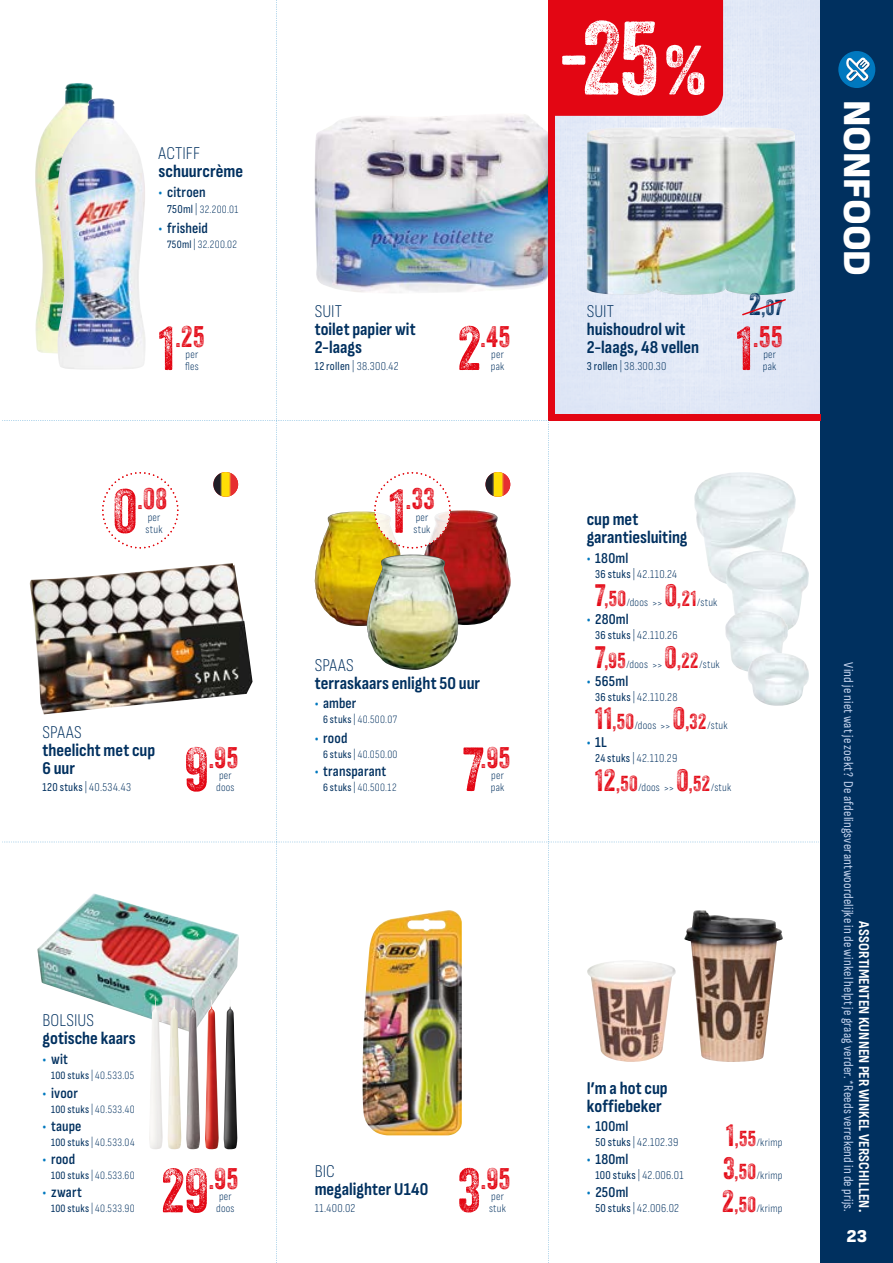
<style>
.page{position:relative;width:893px;height:1263px;background:#fff}
.page>*{position:absolute;margin:0;border:0;box-sizing:border-box;transform-origin:0 0}
.t1{font:100.5px "Veneer Two";color:#fff}
.t2{font:60px "Veneer Three";color:#e30613}
.t3{font:39px "Sofia Sans";letter-spacing:-.005em;color:#fff}
.t4{font:28.8px "Veneer Three";letter-spacing:.015em;color:#e30613}
.t5{font:21px "Veneer Three";color:#00305f}
.t6{font:700 18px/18px "Sofia Sans Condensed";color:#00305f}
.t7{font:300 18px "Sofia Sans Condensed";letter-spacing:.005em;color:#00305f}
.t8{font:18px "Sofia Sans";color:#fff}
.t9{font:600 15px "Sofia Sans Condensed";letter-spacing:.01em;color:#00305f}
.t10{font:700 15px "Sofia Sans Condensed";letter-spacing:.01em;color:#fff}
.t11{font:13.5px "Sofia Sans Condensed";letter-spacing:.015em;color:#c4d3ee}
.t12{font:300 12px "Sofia Sans Condensed";letter-spacing:.03em;color:#00305f}
.t13{font:300 11.25px/12px "Sofia Sans Condensed";letter-spacing:.025em;color:#00305f}
.s1{color:#0078bf}
.s2{font-weight:400;font-size:12px}
.s3{font-size:12px}
.s4{font-weight:400}
.s5{font-size:60px}
.s6{font-size:67.5px}
.s7{font-size:30px}
.s8{font-family:"Veneer Three";font-weight:400;font-size:30px;color:#e30613}
.s9{font-family:"Veneer Three";font-weight:400;font-size:21px;color:#e30613}
</style>
<div class="page">
<img style="left:820px;top:0;width:1px;height:369px">
<div style="left:821px;top:0;width:72px;height:1263px;background:#00305f"></div>
<div style="left:838px;top:51px;width:37px;height:37px;background:#0078bf;border-radius:50%"></div>
<svg style="left:846px;top:57px;width:24px;height:24px"></svg>
<div style="left:549px;top:415px;width:272px;height:6px;background:#e30613"></div>
<img style="left:2px;top:0;width:816px;height:1263px">
<h3 class="t7" style="left:159px;top:144px;width:43px">ACTIFF</h3>
<h3 class="t6" style="left:159px;top:162px;width:86px">schuurcrème</h3>
<h3 class="t9" style="left:159px;top:183px;width:49px"><span class="s1">•</span> citroen</h3>
<p class="t13" style="left:167px;top:204px;width:73px"><span class="s2">750ml</span> <span class="s3">|</span> 32.200.01</p>
<h3 class="t9" style="left:159px;top:219px;width:51px"><span class="s1">•</span> frisheid</h3>
<p class="t13" style="left:167px;top:238px;width:71px"><span class="s4">750ml</span> | 32.200.02</p>
<h3 class="t4" style="left:175px;top:319px;width:31px">.25</h3>
<p class="t13" style="left:185px;top:348px;width:15px">per fles</p>
<h2 class="t2" style="left:159px;top:312px;width:18px">1</h2>
<h3 class="t4" style="left:113px;top:481px;width:56px"><span class="s5">0</span>.08</h3>
<p class="t13" style="left:146px;top:511px;width:18px">per stuk</p>
<h3 class="t7" style="left:43px;top:723px;width:41px">SPAAS</h3>
<h3 class="t6" style="left:43px;top:741px;width:114px">theelicht met cup<br>6 uur</h3>
<p class="t12" style="left:43px;top:780px;width:90px"><span class="s4">120 stuks</span> | 40.534.43</p>
<h3 class="t4" style="left:185px;top:740px;width:55px"><span class="s5">9</span>.95</h3>
<p class="t13" style="left:216px;top:769px;width:20px">per doos</p>
<h3 class="t7" style="left:43px;top:1011px;width:53px">BOLSIUS</h3>
<h3 class="t6" style="left:43px;top:1029px;width:95px">gotische kaars</h3>
<h3 class="t9" style="left:43px;top:1050px;width:27px"><span class="s1">•</span> wit</h3>
<p class="t13" style="left:51px;top:1069px;width:85px"><span class="s4">100 stuks</span> | 40.533.05</p>
<h3 class="t9" style="left:43px;top:1085px;width:37px"><span class="s1">•</span> ivoor</h3>
<p class="t13" style="left:51px;top:1103px;width:85px"><span class="s4">100 stuks</span> | 40.533.40</p>
<h3 class="t9" style="left:43px;top:1118px;width:40px"><span class="s1">•</span> taupe</h3>
<p class="t13" style="left:51px;top:1136px;width:85px"><span class="s4">100 stuks</span> | 40.533.04</p>
<h3 class="t9" style="left:43px;top:1151px;width:34px"><span class="s1">•</span> rood</h3>
<p class="t13" style="left:51px;top:1169px;width:85px"><span class="s4">100 stuks</span> | 40.533.60</p>
<h3 class="t9" style="left:43px;top:1184px;width:41px"><span class="s1">•</span> zwart</h3>
<p class="t13" style="left:51px;top:1202px;width:85px"><span class="s4">100 stuks</span> | 40.533.90</p>
<h3 class="t4" style="left:209px;top:1161px;width:31px">.95</h3>
<p class="t13" style="left:216px;top:1190px;width:20px">per doos</p>
<h2 class="t2" style="left:161px;top:1154px;width:49px">29</h2>
<h1 class="t1" style="left:558px;top:-3px;width:158px">-25<span class="s6">%</span><sup>*</sup></h1>
<h3 class="t7" style="left:315px;top:302px;width:29px">SUIT</h3>
<h3 class="t6" style="left:315px;top:320px;width:103px">toilet papier wit<br>2-laags</h3>
<p class="t12" style="left:315px;top:360px;width:86px"><span class="s4">12 rollen</span> | 38.300.42</p>
<h3 class="t4" style="left:458px;top:319px;width:54px"><span class="s5">2</span>.45</h3>
<p class="t13" style="left:491px;top:348px;width:14px">per</p>
<p class="t13" style="left:491px;top:360px;width:15px">pak</p>
<h3 class="t4" style="left:389px;top:481px;width:47px"><span class="s5">1</span>.33</h3>
<p class="t13" style="left:414px;top:511px;width:18px">per stuk</p>
<h3 class="t7" style="left:315px;top:655px;width:41px">SPAAS</h3>
<h3 class="t6" style="left:315px;top:674px;width:167px">terraskaars enlight 50 uur</h3>
<h3 class="t9" style="left:315px;top:695px;width:43px"><span class="s1">•</span> amber</h3>
<p class="t13" style="left:323px;top:714px;width:75px"><span class="s4">6 stuks</span> | 40.500.07</p>
<h3 class="t9" style="left:315px;top:729px;width:34px"><span class="s1">•</span> rood</h3>
<p class="t13" style="left:323px;top:748px;width:76px"><span class="s4">6 stuks</span> | 40.050.00</p>
<h3 class="t9" style="left:315px;top:762px;width:73px"><span class="s1">•</span> transparant</h3>
<p class="t13" style="left:323px;top:781px;width:75px"><span class="s4">6 stuks</span> | 40.500.12</p>
<h3 class="t4" style="left:463px;top:740px;width:49px"><span class="s5">7</span>.95</h3>
<p class="t13" style="left:491px;top:769px;width:15px">per pak</p>
<h3 class="t7" style="left:587px;top:302px;width:29px">SUIT</h3>
<h3 class="t6" style="left:587px;top:320px;width:114px">huishoudrol wit<br>2-laags, 48 vellen</h3>
<p class="t12" style="left:587px;top:360px;width:81px"><span class="s4">3 rollen</span> | 38.300.30</p>
<h3 class="t5" style="left:749px;top:294px;width:35px"><span class="s7">2</span>,07</h3>
<h3 class="t4" style="left:736px;top:319px;width:47px"><span class="s5">1</span>.55</h3>
<p class="t13" style="left:763px;top:348px;width:15px">per pak</p>
<h3 class="t6" style="left:587px;top:510px;width:102px">cup met garantiesluiting</h3>
<h3 class="t9" style="left:587px;top:549px;width:43px"><span class="s1">•</span> 180ml</h3>
<p class="t12" style="left:595px;top:567px;width:83px"><span class="s4">36 stuks</span> | 42.110.24</p>
<p class="t13" style="left:595px;top:597px;width:124px"><span class="s8">7</span><span class="s9">,50</span>/doos &gt;&gt; <span class="s8">0</span><span class="s9">,21</span>/stuk</p>
<h3 class="t9" style="left:587px;top:611px;width:44px"><span class="s1">•</span> 280ml</h3>
<p class="t12" style="left:595px;top:629px;width:84px"><span class="s4">36 stuks</span> | 42.110.26</p>
<p class="t13" style="left:595px;top:658px;width:126px"><span class="s8">7</span><span class="s9">,95</span>/doos &gt;&gt; <span class="s8">0</span><span class="s9">,22</span>/stuk</p>
<h3 class="t9" style="left:587px;top:672px;width:43px"><span class="s1">•</span> 565ml</h3>
<p class="t12" style="left:595px;top:690px;width:84px"><span class="s4">36 stuks</span> | 42.110.28</p>
<p class="t13" style="left:595px;top:720px;width:134px"><span class="s8">11</span><span class="s9">,50</span>/doos &gt;&gt; <span class="s8">0</span><span class="s9">,32</span>/stuk</p>
<h3 class="t9" style="left:587px;top:734px;width:22px"><span class="s1">•</span> 1L</h3>
<p class="t12" style="left:595px;top:752px;width:84px"><span class="s4">24 stuks</span> | 42.110.29</p>
<p class="t13" style="left:595px;top:781px;width:138px"><span class="s8">12</span><span class="s9">,50</span>/doos &gt;&gt; <span class="s8">0</span><span class="s9">,52</span>/stuk</p>
<h3 class="t7" style="left:315px;top:1162px;width:22px">BIC</h3>
<h3 class="t6" style="left:315px;top:1180px;width:115px">megalighter U140</h3>
<p class="t12" style="left:315px;top:1201px;width:42px">11.400.02</p>
<h3 class="t4" style="left:457px;top:1161px;width:54px"><span class="s5">3</span>.95</h3>
<p class="t13" style="left:489px;top:1190px;width:18px">per stuk</p>
<h3 class="t6" style="left:587px;top:1079px;width:82px">I’m a hot cup koffiebeker</h3>
<h3 class="t9" style="left:587px;top:1118px;width:43px"><span class="s1">•</span> 100ml</h3>
<p class="t12" style="left:595px;top:1136px;width:84px"><span class="s4">50 stuks</span> | 42.102.39</p>
<p class="t13" style="left:726px;top:1136px;width:58px"><span class="s8">1</span><span class="s9">,55</span>/krimp</p>
<h3 class="t9" style="left:587px;top:1151px;width:43px"><span class="s1">•</span> 180ml</h3>
<p class="t12" style="left:595px;top:1169px;width:90px"><span class="s4">100 stuks</span> | 42.006.01</p>
<p class="t13" style="left:723px;top:1169px;width:61px"><span class="s8">3</span><span class="s9">,50</span>/krimp</p>
<h3 class="t9" style="left:587px;top:1184px;width:43px"><span class="s1">•</span> 250ml</h3>
<p class="t12" style="left:595px;top:1202px;width:85px"><span class="s4">50 stuks</span> | 42.006.02</p>
<p class="t13" style="left:722px;top:1202px;width:62px"><span class="s8">2</span><span class="s9">,50</span>/krimp</p>
<h3 class="t3" style="left:879px;top:100px;width:178px;rotate:90deg">NONFOOD</h3>
<p class="t11" style="left:856px;top:662px;width:551px;rotate:90deg">Vind je niet wat je zoekt? De afdelingsverantwoordelijke in de winkel helpt je graag verder. *Reeds verrekend in de prijs.</p>
<h3 class="t10" style="left:873px;top:921px;width:292px;rotate:90deg">ASSORTIMENTEN KUNNEN PER WINKEL VERSCHILLEN.</h3>
<h3 class="t8" style="left:846px;top:1225px;width:22px">23</h3>
</div>
